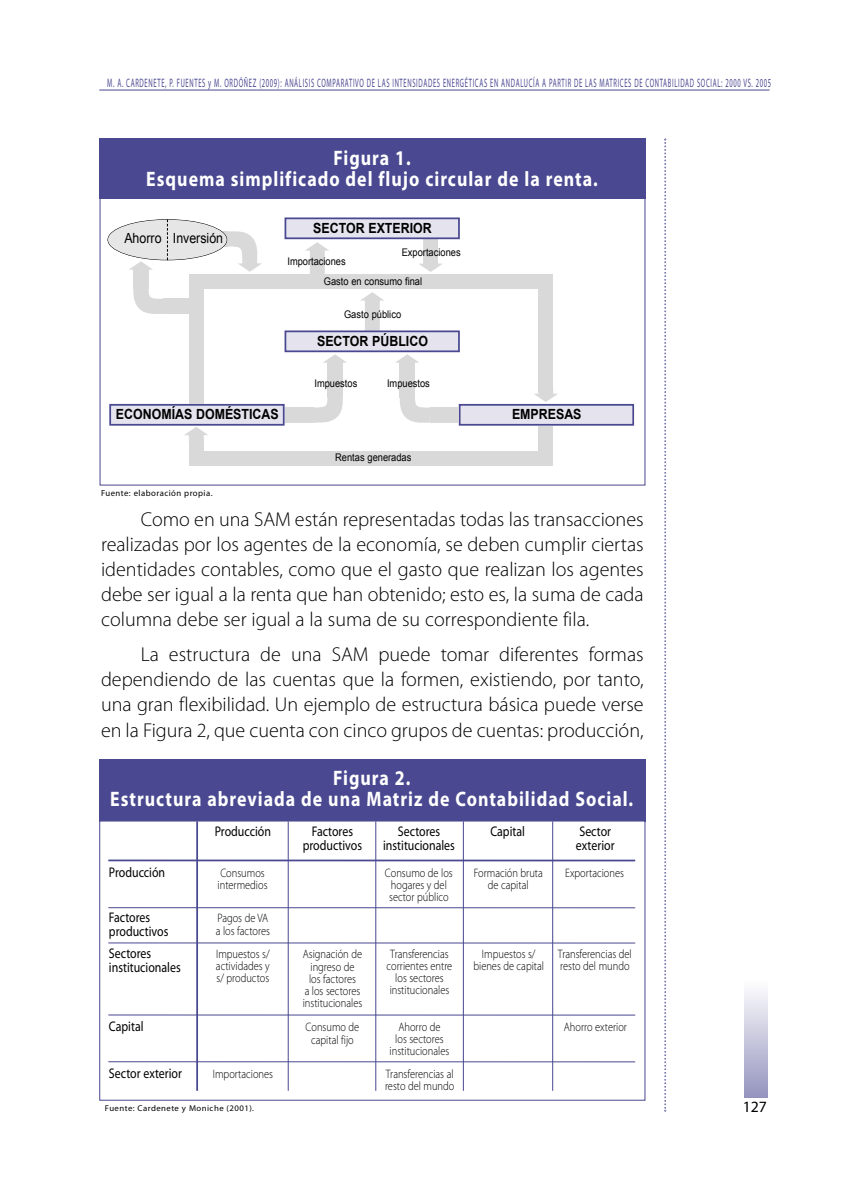
<style>
.page{position:relative;width:844px;height:1191px;background:#fff}
.page>*{position:absolute;margin:0;border:0;box-sizing:border-box;transform-origin:0 0}
.t1{font:700 21px/21px "Myriad Pro";letter-spacing:.055em;color:#fff;text-align:center;scale:.85 1}
.t2{font:300 20.12px/25px "Myriad Pro";color:#000;text-align:justify}
.t3{font:15.75px "Myriad Pro";color:#000}
.t4{font:14px/14px "Myriad Pro";color:#000;scale:.85 1}
.t5{font:700 14px "Arial";color:#000;scale:.88 1}
.t6{font:14px "Arial";color:#000;scale:.88 1}
.t7{font:300 12.25px/12.2px "Myriad Pro";color:#000;text-align:center;scale:.85 1}
.t8{font:12.25px "Myriad Pro";letter-spacing:.1em;color:#494890;scale:.53 1}
.t9{font:10.5px "Arial";color:#000;scale:.88 1}
.t10{font:8.75px "Myriad Pro";letter-spacing:.05em;color:#000}
.t11{font:8.4px "Myriad Pro";letter-spacing:.05em;color:#000;scale:1.04 1}
</style>
<div class="page">
<hr style="left:99px;top:90px;width:670px;height:1px;background:#494890">
<div style="left:744px;top:981px;width:23px;height:116px;background:linear-gradient(to bottom,#fdfdfe,#9695bf)"></div>
<svg style="left:664px;top:139px;width:2px;height:972px"></svg>
<div style="left:99px;top:138px;width:546px;height:60px;background:#494890"></div>
<div style="left:100px;top:198px;width:545px;height:287px;border:1px solid #494890"></div>
<div style="left:111px;top:406px;width:172px;height:18px;background:#e4e3ee"></div>
<div style="left:109px;top:404px;width:175px;height:21px;border:2px solid #494890"></div>
<div style="left:460px;top:406px;width:172px;height:18px;background:#e4e3ee"></div>
<div style="left:458px;top:404px;width:176px;height:22px;border:2px solid #494890"></div>
<div style="left:99px;top:759px;width:546px;height:62px;background:#494890"></div>
<div style="left:99px;top:820px;width:546px;height:280px;border:1px solid #494890"></div>
<hr style="left:108px;top:859px;width:527px;height:2px;background:#494890">
<hr style="left:108px;top:907px;width:527px;height:1px;background:#494890">
<hr style="left:108px;top:1061px;width:527px;height:1px;background:#494890">
<hr style="left:108px;top:1014px;width:527px;height:1px;background:#494890">
<hr style="left:108px;top:942px;width:527px;height:1px;background:#494890">
<hr style="left:196px;top:821px;width:2px;height:269px;background:#494890">
<hr style="left:288px;top:821px;width:1px;height:269px;background:#494890">
<hr style="left:375px;top:821px;width:1px;height:269px;background:#494890">
<hr style="left:463px;top:821px;width:1px;height:269px;background:#494890">
<hr style="left:552px;top:821px;width:1px;height:269px;background:#494890">
<div style="left:196px;top:274px;width:350px;height:15px;background:#d9d9d9"></div>
<div style="left:196px;top:451px;width:350px;height:15px;background:#d9d9d9"></div>
<div style="left:189px;top:274px;width:15px;height:129px;background:#d9d9d9"></div>
<div style="left:538px;top:274px;width:15px;height:118px;background:#d9d9d9"></div>
<div style="left:189px;top:439px;width:15px;height:27px;background:#d9d9d9"></div>
<svg style="left:305px;top:242px;width:24px;height:32px"></svg>
<svg style="left:418px;top:239px;width:25px;height:33px"></svg>
<svg style="left:360px;top:292px;width:24px;height:38px"></svg>
<svg style="left:185px;top:427px;width:23px;height:12px"></svg>
<svg style="left:534px;top:392px;width:23px;height:10px"></svg>
<div style="left:538px;top:426px;width:15px;height:40px;background:#d9d9d9"></div>
<div style="left:286px;top:332px;width:172px;height:18px;background:#e4e3ee"></div>
<div style="left:284px;top:330px;width:175px;height:22px;border:2px solid #494890"></div>
<div style="left:286px;top:219px;width:172px;height:18px;background:#e4e3ee"></div>
<div style="left:284px;top:217px;width:175px;height:22px;border:2px solid #494890"></div>
<svg style="left:227px;top:231px;width:35px;height:41px"></svg>
<svg style="left:222px;top:231px;width:5px;height:16px"></svg>
<svg style="left:129px;top:261px;width:24px;height:9px"></svg>
<svg style="left:133px;top:289px;width:30px;height:25px"></svg>
<div style="left:163px;top:299px;width:29px;height:15px;background:#d9d9d9"></div>
<div style="left:133px;top:269px;width:16px;height:20px;background:#d9d9d9"></div>
<svg style="left:395px;top:354px;width:24px;height:9px"></svg>
<svg style="left:399px;top:397px;width:30px;height:26px"></svg>
<div style="left:429px;top:407px;width:29px;height:16px;background:#d9d9d9"></div>
<div style="left:399px;top:362px;width:16px;height:35px;background:#d9d9d9"></div>
<svg style="left:323px;top:354px;width:24px;height:9px"></svg>
<svg style="left:314px;top:397px;width:28px;height:26px"></svg>
<div style="left:285px;top:407px;width:29px;height:16px;background:#d9d9d9"></div>
<div style="left:327px;top:362px;width:16px;height:35px;background:#d9d9d9"></div>
<div style="left:108px;top:219px;width:119px;height:41px;background:#e6e6e6;border-radius:50%"></div>
<div style="left:107px;top:219px;width:120px;height:41px;border:1px solid #000;border-radius:50%"></div>
<svg style="left:167px;top:219px;width:1px;height:41px"></svg>
<p class="t8" style="left:107px;top:78px;width:1253px">M. A. CARDENETE, P. FUENTES y M. ORDÓÑEZ (2009): ANÁLISIS COMPARATIVO DE LAS INTENSIDADES ENERGÉTICAS EN ANDALUCÍA A PARTIR DE LAS MATRICES DE CONTABILIDAD SOCIAL: 2000 VS. 2005</p>
<p class="t1" style="left:146px;top:149px;width:532px">Figura 1.<br>Esquema simplificado del flujo circular de la renta.</p>
<p class="t6" style="left:124px;top:230px;width:114px">Ahorro Inversión</p>
<p class="t5" style="left:313px;top:221px;width:136px">SECTOR EXTERIOR</p>
<p class="t9" style="left:401px;top:247px;width:68px">Exportaciones</p>
<p class="t9" style="left:324px;top:275px;width:113px">Gasto en consumo final</p>
<p class="t9" style="left:344px;top:308px;width:66px">Gasto público</p>
<p class="t9" style="left:287px;top:255px;width:68px">Importaciones</p>
<p class="t5" style="left:317px;top:333px;width:127px">SECTOR PÚBLICO</p>
<p class="t9" style="left:314px;top:377px;width:50px">Impuestos</p>
<p class="t9" style="left:387px;top:377px;width:50px">Impuestos</p>
<p class="t5" style="left:116px;top:407px;width:186px">ECONOMÍAS DOMÉSTICAS</p>
<p class="t5" style="left:512px;top:407px;width:80px">EMPRESAS</p>
<p class="t10" style="left:101px;top:490px;width:113px">Fuente: elaboración propia.</p>
<p class="t9" style="left:335px;top:452px;width:88px">Rentas generadas</p>
<p class="t2" style="left:101px;top:508px;width:544px;text-indent:40px">Como en una SAM están representadas todas las transacciones realizadas por los agentes de la economía, se deben cumplir ciertas identidades contables, como que el gasto que realizan los agentes debe ser igual a la renta que han obtenido; esto es, la suma de cada columna debe ser igual a la suma de su correspondiente fila.</p>
<p class="t2" style="left:101px;top:643px;width:544px;text-indent:40px">La estructura de una SAM puede tomar diferentes formas dependiendo de las cuentas que la formen, existiendo, por tanto, una gran flexibilidad. Un ejemplo de estructura básica puede verse en la Figura 2, que cuenta con cinco grupos de cuentas: producción,</p>
<p class="t1" style="left:110px;top:769px;width:616px">Figura 2.<br>Estructura abreviada de una Matriz de Contabilidad Social.</p>
<p class="t4" style="left:215px;top:825px;width:68px">Producción</p>
<p class="t4" style="left:302px;top:825px;width:71px;text-align:center">Factores productivos</p>
<p class="t4" style="left:383px;top:825px;width:86px;text-align:center">Sectores institucionales</p>
<p class="t4" style="left:490px;top:825px;width:42px">Capital</p>
<p class="t4" style="left:576px;top:825px;width:47px">Sector exterior</p>
<p class="t4" style="left:109px;top:866px;width:68px">Producción</p>
<p class="t7" style="left:217px;top:867px;width:60px;text-align:left">Consumos intermedios</p>
<p class="t7" style="left:385px;top:867px;width:81px">Consumo de los hogares y del sector público</p>
<p class="t7" style="left:473px;top:867px;width:83px">Formación bruta</p>
<p class="t7" style="left:565px;top:867px;width:71px">Exportaciones</p>
<p class="t7" style="left:488px;top:879px;width:49px">de capital</p>
<p class="t4" style="left:109px;top:911px;width:71px">Factores productivos</p>
<p class="t7" style="left:216px;top:913px;width:65px;text-align:left">Pagos de VA a los factores</p>
<p class="t4" style="left:109px;top:947px;width:86px">Sectores institucionales</p>
<p class="t7" style="left:216px;top:948px;width:65px;text-align:justify">Impuestos s/ actividades y s/ productos</p>
<p class="t7" style="left:302px;top:949px;width:72px">Asignación de ingreso de<br>los factores<br>a los sectores institucionales</p>
<p class="t7" style="left:386px;top:948px;width:79px">Transferencias corrientes entre los sectores institucionales</p>
<p class="t7" style="left:557px;top:948px;width:88px;text-align:left">Transferencias del resto del mundo</p>
<p class="t7" style="left:473px;top:948px;width:85px">Impuestos s/ bienes de capital</p>
<p class="t4" style="left:109px;top:1020px;width:42px">Capital</p>
<p class="t7" style="left:563px;top:1021px;width:76px">Ahorro exterior</p>
<p class="t7" style="left:305px;top:1022px;width:65px">Consumo de capital fijo</p>
<p class="t7" style="left:389px;top:1021px;width:72px">Ahorro de<br>los sectores institucionales</p>
<p class="t4" style="left:109px;top:1067px;width:87px">Sector exterior</p>
<p class="t7" style="left:213px;top:1068px;width:72px">Importaciones</p>
<p class="t7" style="left:385px;top:1068px;width:83px;text-align:left">Transferencias al resto del mundo</p>
<p class="t11" style="left:105px;top:1105px;width:145px">Fuente: Cardenete y Moniche (2001).</p>
<p class="t3" style="left:742px;top:1101px;width:26px">127</p>
</div>
